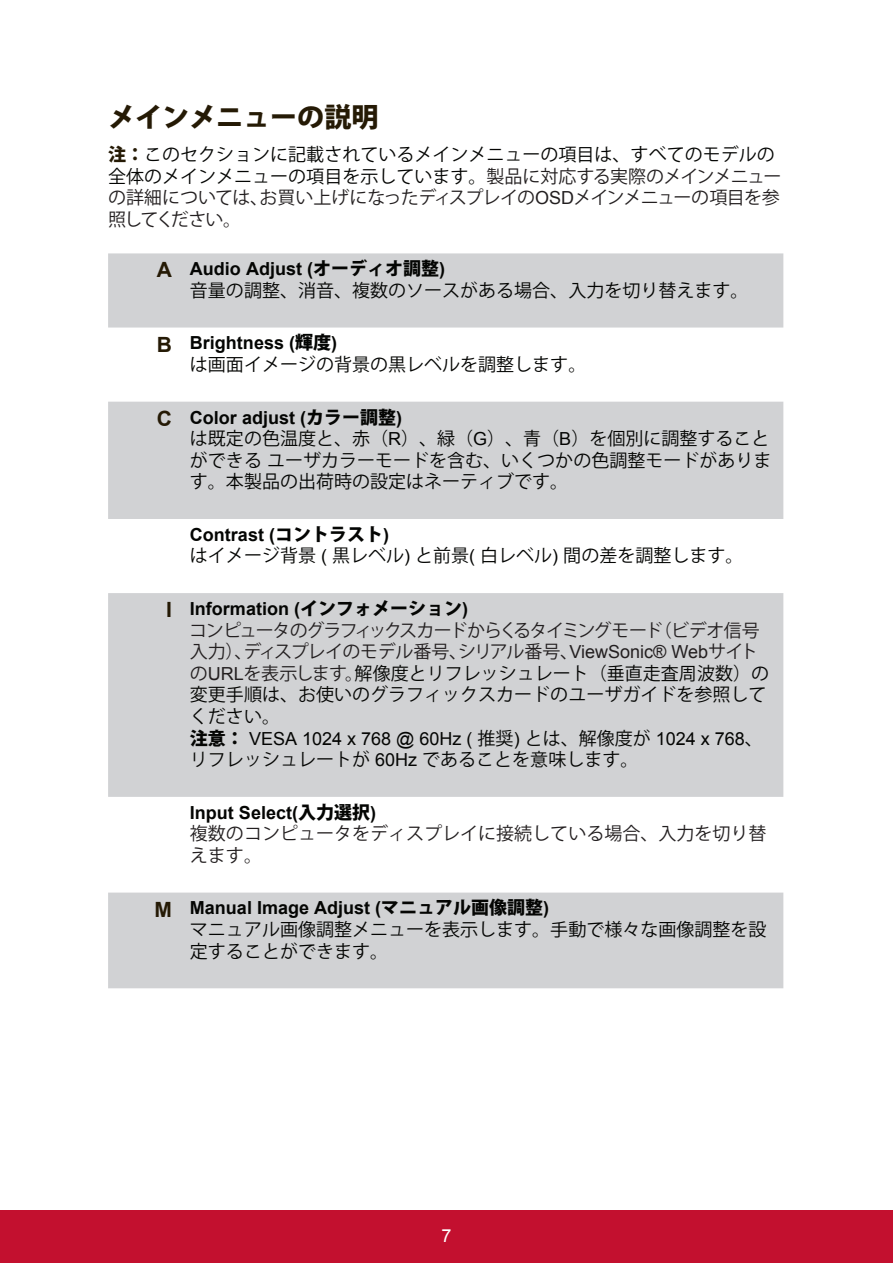
<style>
.page{position:relative;width:893px;height:1263px;background:#fff}
.page>*{position:absolute;margin:0;border:0;box-sizing:border-box;transform-origin:0 0}
.t1{font:800 27px "Koz Go Pro";color:#251a05}
.t2{font:18px/21.6px "Koz Go Pro";color:#231f20}
.t3{font:18px/21.6px "Koz Go Pro";color:#040503;text-align:justify}
.t4{font:700 18px "Arial";color:#040503}
.t5{font:18px "Arial";color:#040503}
.t6{font:18px "Arial";color:#fff}
.s1{font-weight:800;color:#251a05}
.s2{color:#040503}
.s3{font-family:"Arial"}
.s4{font-size:21px;color:#251a05}
.s5{font-family:"Koz Go Pro";font-weight:800}
.s6{font-family:"Koz Go Pro"}
</style>
<div class="page">
<div style="left:0;top:1210px;width:892px;height:53px;background:#c3102f"></div>
<svg style="left:108px;top:253px;width:675px;height:735px;fill:#d1d2d4"></svg>
<h1 class="t1" style="left:108px;top:100px;width:271px">メインメニューの説明</h1>
<p class="t2" style="left:108px;top:144px;width:674px"><span class="s1">注：</span><span class="s2">このセクションに記載されているメインメニューの項目は、すべてのモデルの全体のメインメニューの項目を示しています。</span>製品に対応する実際のメインメニューの詳細については、お買い上げになったディスプレイの<span class="s3">OSD</span>メインメニューの項目を参照してください。</p>
<p class="t4" style="left:157px;top:257px;width:290px"><span class="s4">A</span> Audio Adjust (<span class="s5">オーディオ調整</span>)</p>
<p class="t3" style="left:190px;top:280px;width:559px">音量の調整、消音、複数のソースがある場合、入力を切り替えます。</p>
<p class="t4" style="left:157px;top:331px;width:182px"><span class="s4">B</span> Brightness (<span class="s5">輝度</span>)</p>
<p class="t3" style="left:190px;top:354px;width:397px">は画面イメージの背景の黒レベルを調整します。</p>
<p class="t4" style="left:157px;top:405px;width:247px"><span class="s4">C</span> Color adjust (<span class="s5">カラー調整</span>)</p>
<p class="t3" style="left:190px;top:428px;width:583px">は既定の色温度と、赤（<span class="s3">R</span>）、緑（<span class="s3">G</span>）、青（<span class="s3">B</span>）を個別に調整することができるユーザカラーモードを含む、いくつかの色調整モードがあります。本製品の出荷時の設定はネーティブです。</p>
<p class="t4" style="left:190px;top:522px;width:200px">Contrast (<span class="s5">コントラスト</span>)</p>
<p class="t3" style="left:190px;top:545px;width:554px">はイメージ背景 <span class="s3">(</span> 黒レベル<span class="s3">)</span> と前景<span class="s3">(</span> 白レベル<span class="s3">)</span> 間の差を調整します。</p>
<p class="t4" style="left:166px;top:596px;width:303px"><span class="s4">I</span> Information (<span class="s5">インフォメーション</span>)</p>
<p class="t2" style="left:189px;top:619px;width:581px">コンピュータのグラフィックスカードからくるタイミングモード（ビデオ信号入力）、ディスプレイのモデル番号、シリアル番号、<span class="s3">ViewSonic® Web</span>サイトの<span class="s3">URL</span>を表示します。<span class="s2">解像度とリフレッシュレート（垂直走査周波数）の変更手順は、お使いのグラフィックスカードのユーザガイドを参照してください。</span></p>
<p class="t5" style="left:190px;top:726px;width:574px"><span class="s5">注意：</span> VESA 1024 x 768 @ 60Hz ( <span class="s6">推奨</span>) <span class="s6">とは、解像度が</span> 1024 x 768<span class="s6">、</span></p>
<p class="t3" style="left:190px;top:749px;width:450px">リフレッシュレートが <span class="s3">60Hz</span> であることを意味します。</p>
<p class="t4" style="left:190px;top:800px;width:187px">Input Select(<span class="s5">入力選択</span>)</p>
<p class="t2" style="left:190px;top:823px;width:577px">複数のコンピュータをディスプレイに接続している場合、入力を切り替えます。</p>
<p class="t4" style="left:154px;top:896px;width:396px"><span class="s4">M</span> Manual Image Adjust (<span class="s5">マニュアル画像調整</span>)</p>
<p class="t3" style="left:190px;top:919px;width:577px">マニュアル画像調整メニューを表示します。手動で様々な画像調整を設定することができます。</p>
<p class="t6" style="left:441px;top:1223px;width:12px">7</p>
</div>
